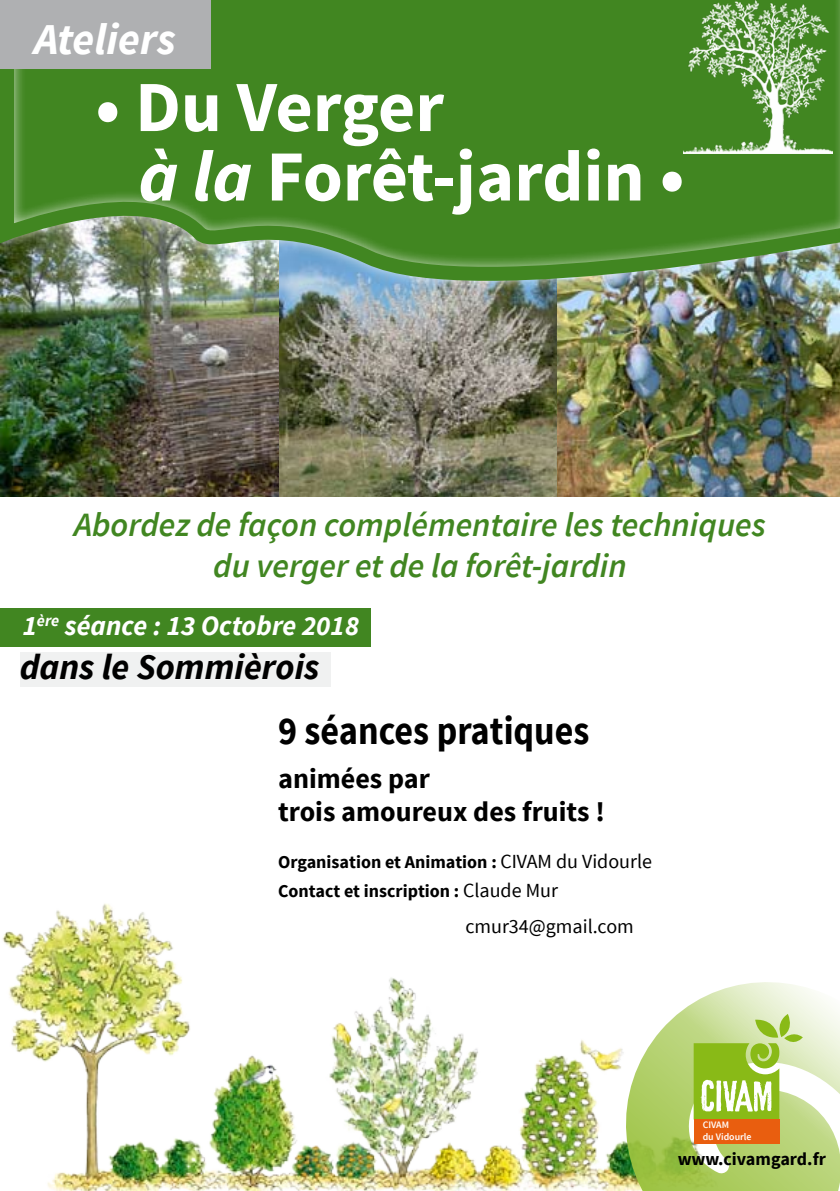
<style>
.page{position:relative;width:840px;height:1191px;background:#fff}
.page>*{position:absolute;margin:0;border:0;box-sizing:border-box;transform-origin:0 0}
.t1{font:700 72px "Source Sans Pro";color:#fff}
.t2{font:italic 700 44px "Source Sans Pro";color:#fff}
.t3{font:700 40px "Source Sans Pro";color:#000;scale:.9 1}
.t4{font:italic 700 36px "Source Sans Pro";color:#000}
.t5{font:italic 600 34px/40.8px "Source Sans Pro";color:#418621;text-align:center}
.t6{font:700 28px/33.6px "Source Sans Pro";color:#000}
.t7{font:italic 700 28px "Source Sans Pro";color:#fff}
.t8{font:20px "Source Sans Pro";color:#000}
.t9{font:700 18px/29.6px "Source Sans Pro";color:#000}
.t10{font:600 9.8px/11.8px "Source Sans Pro";color:#fff}
.s1{font-style:italic}
.s2{font-weight:400;font-size:20px}
</style>
<div class="page">
<img style="left:557px;top:324px;width:282px;height:172px">
<img style="left:278px;top:324px;width:278px;height:172px">
<img style="left:0;top:324px;width:278px;height:172px">
<img style="left:0;top:0;width:839px;height:324px">
<img style="left:683px;top:0;width:148px;height:153px">
<div style="left:0;top:0;width:210px;height:68px;background:#afb0b2"></div>
<div style="left:20px;top:652px;width:310px;height:34px;background:#f0f1f1"></div>
<div style="left:0;top:608px;width:370px;height:39px;background:#418621"></div>
<img style="left:2px;top:903px;width:607px;height:288px">
<svg style="left:609px;top:982px;width:230px;height:209px"></svg>
<div style="left:693px;top:1119px;width:85px;height:24px;background:#e95e0f"></div>
<svg style="left:693px;top:1014px;width:109px;height:105px"></svg>
<h2 class="t2" style="left:34px;top:11px;width:143px">Ateliers</h2>
<h1 class="t1" style="left:95px;top:61px;width:350px">• Du Verger</h1>
<h1 class="t1" style="left:138px;top:130px;width:547px"><span class="s1">à la</span> Forêt-jardin •</h1>
<h3 class="t5" style="left:74px;top:504px;width:693px">Abordez de façon complémentaire les techniques du verger et de la forêt-jardin</h3>
<h3 class="t7" style="left:23px;top:608px;width:338px">1<sup>ère</sup> séance : 13 Octobre 2018</h3>
<h3 class="t4" style="left:20px;top:644px;width:301px">dans le Sommièrois</h3>
<h3 class="t3" style="left:278px;top:705px;width:347px">9 séances pratiques</h3>
<h3 class="t6" style="left:278px;top:762px;width:328px">animées par<br>trois amoureux des fruits !</h3>
<p class="t9" style="left:278px;top:847px;width:375px">Organisation et Animation : <span class="s2">CIVAM du Vidourle<br></span>Contact et inscription : <span class="s2">Claude Mur</span></p>
<p class="t8" style="left:465px;top:913px;width:170px">cmur34@gmail.com</p>
<p class="t10" style="left:702px;top:1119px;width:50px">CIVAM<br>du Vidourle</p>
<p class="t9" style="left:677px;top:1144px;width:150px">www.civamgard.fr</p>
</div>
